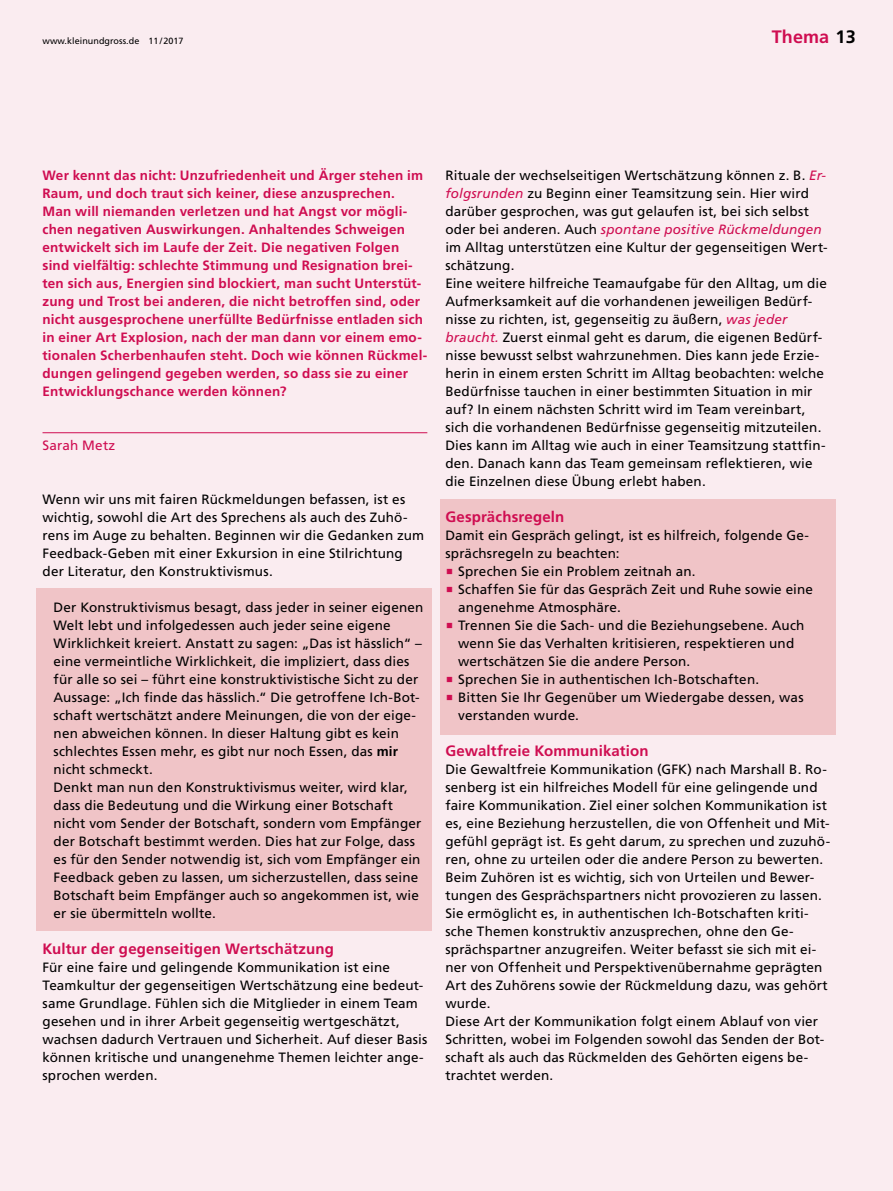
<style>
.page{position:relative;width:893px;height:1191px;background:#faecf0}
.page>*{position:absolute;margin:0;border:0;box-sizing:border-box;transform-origin:0 0}
.t1{font:700 18px "Frutiger LT Std";letter-spacing:.005em;color:#cf0d51}
.t2{font:700 15px "Frutiger LT Std";letter-spacing:.01em;color:#cf0d51}
.t3{font:13.5px/18px "Frutiger LT Std";letter-spacing:.01em;color:#000}
.t4{font:700 13.5px/18px "Frutiger LT Std";letter-spacing:.015em;color:#cf0d51}
.t5{font:13.5px "Frutiger LT Std";letter-spacing:.02em;color:#cf0d51}
.t6{font:9px "Frutiger LT Std";letter-spacing:.005em;color:#000}
.s1{color:#000}
.s2{font-weight:700}
.s3{font-style:italic;color:#cf0d51}
</style>
<div class="page">
<div style="left:36px;top:588px;width:396px;height:342px;background:#f0c4c7"></div>
<hr style="left:43px;top:432px;width:384px;height:1px;background:#cf0d51">
<div style="left:440px;top:500px;width:396px;height:235px;background:#f0c4c7"></div>
<p class="t6" style="left:43px;top:36px;width:143px">www.kleinundgross.de 11 / 2017</p>
<h1 class="t1" style="left:772px;top:27px;width:85px">Thema <span class="s1">13</span></h1>
<p class="t4" style="left:43px;top:167px;width:386px">Wer kennt das nicht: Unzufriedenheit und Ärger stehen im Raum, und doch traut sich keiner, diese anzusprechen.<br>Man will niemanden verletzen und hat Angst vor mögli&shy;chen negativen Auswirkungen. Anhaltendes Schweigen entwickelt sich im Laufe der Zeit. Die negativen Folgen sind vielfältig: schlechte Stimmung und Resignation brei&shy;ten sich aus, Energien sind blockiert, man sucht Unterstüt&shy;zung und Trost bei anderen, die nicht betroffen sind, oder nicht ausgesprochene unerfüllte Bedürfnisse entladen sich in einer Art Explosion, nach der man dann vor einem emo&shy;tionalen Scherbenhaufen steht. Doch wie können Rückmel&shy;dungen gelingend gegeben werden, so dass sie zu einer Entwicklungschance werden können?</p>
<p class="t5" style="left:43px;top:438px;width:74px">Sarah Metz</p>
<p class="t3" style="left:43px;top:491px;width:383px">Wenn wir uns mit fairen Rückmeldungen befassen, ist es wichtig, sowohl die Art des Sprechens als auch des Zuhö&shy;rens im Auge zu behalten. Beginnen wir die Gedanken zum Feedback-Geben mit einer Exkursion in eine Stilrichtung der Literatur, den Konstruktivismus.</p>
<p class="t3" style="left:54px;top:599px;width:371px">Der Konstruktivismus besagt, dass jeder in seiner eigenen Welt lebt und infolgedessen auch jeder seine eigene Wirklichkeit kreiert. Anstatt zu sagen: „Das ist hässlich“ – eine vermeintliche Wirklichkeit, die impliziert, dass dies für alle so sei – führt eine konstruktivistische Sicht zu der Aussage: „Ich finde das hässlich.“ Die getroffene Ich-Bot&shy;schaft wertschätzt andere Meinungen, die von der eige&shy;nen abweichen können. In dieser Haltung gibt es kein schlechtes Essen mehr, es gibt nur noch Essen, das <span class="s2">mir </span>nicht schmeckt.<br>Denkt man nun den Konstruktivismus weiter, wird klar, dass die Bedeutung und die Wirkung einer Botschaft nicht vom Sender der Botschaft, sondern vom Empfänger der Botschaft bestimmt werden. Dies hat zur Folge, dass es für den Sender notwendig ist, sich vom Empfänger ein Feedback geben zu lassen, um sicherzustellen, dass seine Botschaft beim Empfänger auch so angekommen ist, wie er sie übermitteln wollte.</p>
<p class="t2" style="left:43px;top:941px;width:293px">Kultur der gegenseitigen Wertschätzung</p>
<p class="t3" style="left:43px;top:959px;width:386px">Für eine faire und gelingende Kommunikation ist eine Teamkultur der gegenseitigen Wertschätzung eine bedeut&shy;same Grundlage. Fühlen sich die Mitglieder in einem Team gesehen und in ihrer Arbeit gegenseitig wertgeschätzt, wachsen dadurch Vertrauen und Sicherheit. Auf dieser Basis können kritische und unangenehme Themen leichter ange&shy;sprochen werden.</p>
<p class="t3" style="left:445px;top:167px;width:384px">Rituale der wechselseitigen Wertschätzung können z. B. <span class="s3">Er&shy;folgsrunden</span> zu Beginn einer Teamsitzung sein. Hier wird darüber gesprochen, was gut gelaufen ist, bei sich selbst oder bei anderen. Auch <span class="s3">spontane positive Rückmeldungen </span>im Alltag unterstützen eine Kultur der gegenseitigen Wert&shy;schätzung.<br>Eine weitere hilfreiche Teamaufgabe für den Alltag, um die Aufmerksamkeit auf die vorhandenen jeweiligen Bedürf&shy;nisse zu richten, ist, gegenseitig zu äußern, <span class="s3">was jeder braucht.</span> Zuerst einmal geht es darum, die eigenen Bedürf&shy;nisse bewusst selbst wahrzunehmen. Dies kann jede Erzie&shy;herin in einem ersten Schritt im Alltag beobachten: welche Bedürfnisse tauchen in einer bestimmten Situation in mir auf? In einem nächsten Schritt wird im Team vereinbart, sich die vorhandenen Bedürfnisse gegenseitig mitzuteilen.<br>Dies kann im Alltag wie auch in einer Teamsitzung stattfin&shy;den. Danach kann das Team gemeinsam reflektieren, wie die Einzelnen diese Übung erlebt haben.</p>
<p class="t2" style="left:445px;top:509px;width:120px">Gesprächsregeln</p>
<p class="t3" style="left:445px;top:527px;width:365px">Damit ein Gespräch gelingt, ist es hilfreich, folgende Ge-</p>
<p class="t3" style="left:445px;top:545px;width:176px">sprächsregeln zu beachten:</p>
<p class="t3" style="left:458px;top:563px;width:239px">Sprechen Sie ein Problem zeitnah an.</p>
<p class="t3" style="left:458px;top:581px;width:356px">Schaffen Sie für das Gespräch Zeit und Ruhe sowie eine</p>
<p class="t3" style="left:458px;top:599px;width:164px">angenehme Atmosphäre.</p>
<p class="t3" style="left:458px;top:617px;width:348px">Trennen Sie die Sach- und die Beziehungsebene. Auch</p>
<p class="t3" style="left:458px;top:635px;width:338px">wenn Sie das Verhalten kritisieren, respektieren und</p>
<p class="t3" style="left:458px;top:653px;width:234px">wertschätzen Sie die andere Person.</p>
<p class="t3" style="left:458px;top:671px;width:302px">Sprechen Sie in authentischen Ich-Botschaften.</p>
<p class="t3" style="left:458px;top:689px;width:347px">Bitten Sie Ihr Gegenüber um Wiedergabe dessen, was</p>
<p class="t3" style="left:458px;top:707px;width:122px">verstanden wurde.</p>
<p class="t2" style="left:445px;top:743px;width:205px">Gewaltfreie Kommunikation</p>
<p class="t3" style="left:445px;top:761px;width:386px">Die Gewaltfreie Kommunikation (GFK) nach Marshall B. Ro&shy;senberg ist ein hilfreiches Modell für eine gelingende und faire Kommunikation. Ziel einer solchen Kommunikation ist es, eine Beziehung herzustellen, die von Offenheit und Mit&shy;gefühl geprägt ist. Es geht darum, zu sprechen und zuzuhö&shy;ren, ohne zu urteilen oder die andere Person zu bewerten.<br>Beim Zuhören ist es wichtig, sich von Urteilen und Bewer&shy;tungen des Gesprächspartners nicht provozieren zu lassen.<br>Sie ermöglicht es, in authentischen Ich-Botschaften kriti&shy;sche Themen konstruktiv anzusprechen, ohne den Ge&shy;sprächspartner anzugreifen. Weiter befasst sie sich mit ei&shy;ner von Offenheit und Perspektivenübernahme geprägten Art des Zuhörens sowie der Rückmeldung dazu, was gehört wurde.<br>Diese Art der Kommunikation folgt einem Ablauf von vier Schritten, wobei im Folgenden sowohl das Senden der Bot&shy;schaft als auch das Rückmelden des Gehörten eigens be&shy;trachtet werden.</p>
</div>
